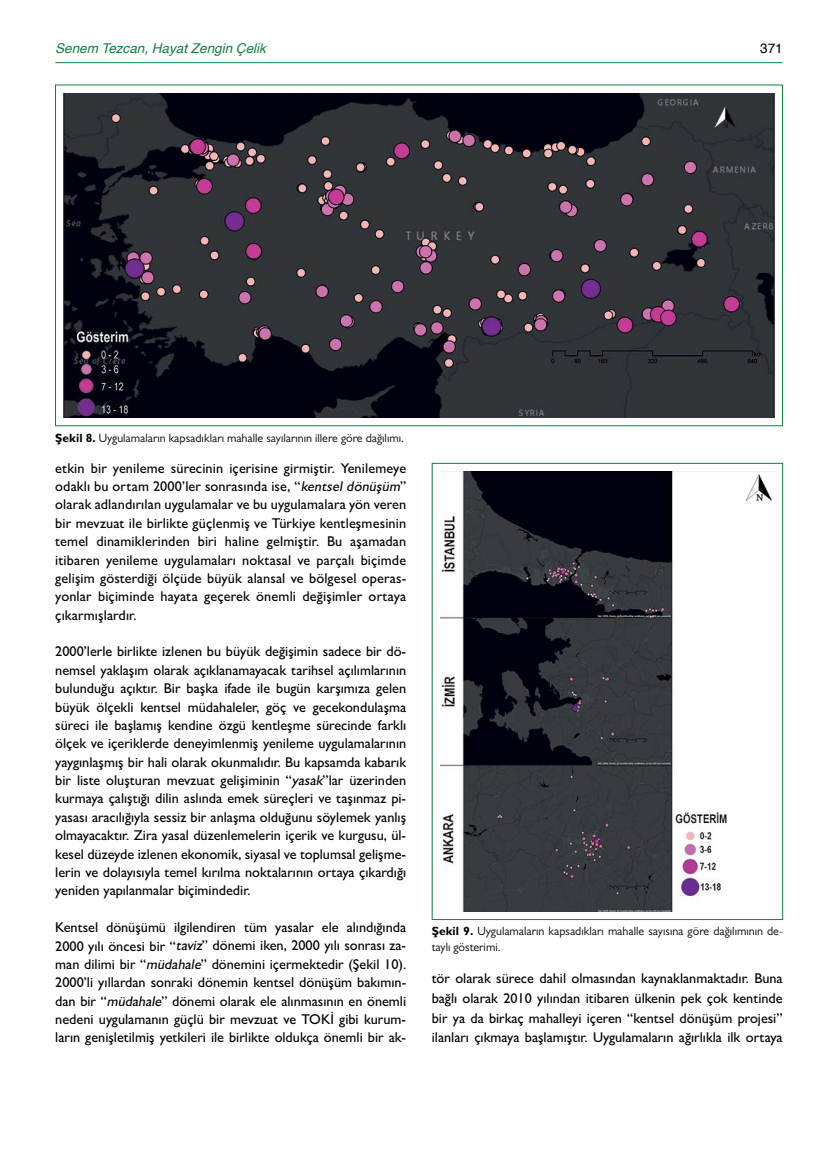
<style>
.page{position:relative;width:838px;height:1170px;background:#fff}
.page>*{position:absolute;margin:0;border:0;box-sizing:border-box;transform-origin:0 0}
.t1{font:500 14.25px/18.3px "Gill Sans MT Pro";color:#000;text-align:justify}
.t2{font:italic 13.5px "Helvetica";color:#0f8140}
.t3{font:13.5px "Helvetica";color:#000}
.t4{font:12px/15.3px "Gill Sans MT Pro";color:#000}
.s1{font-weight:700}
.s2{font-style:italic}
</style>
<div class="page">
<hr style="left:55px;top:62px;width:727px;height:1px;background:#0f8140">
<img style="left:64px;top:93px;width:710px;height:324px">
<div style="left:432px;top:463px;width:351px;height:456px;border:1px solid #0f8140"></div>
<img style="left:440px;top:471px;width:334px;height:440px">
<p class="t2" style="left:55px;top:37px;width:212px">Senem Tezcan, Hayat Zengin Çelik</p>
<p class="t3" style="left:760px;top:37px;width:24px">371</p>
<p class="t4" style="left:55px;top:430px;width:350px"><span class="s1">Şekil 8.</span> Uygulamaların kapsadıkları mahalle sayılarının illere göre dağılımı.</p>
<p class="t1" style="left:55px;top:458px;width:352px">etkin bir yenileme sürecinin içerisine girmiştir. Yenilemeye odaklı bu ortam 2000’ler sonrasında ise, “<span class="s2">kentsel dönüşüm</span>” olarak adlandırılan uygulamalar ve bu uygulamalara yön veren bir mevzuat ile birlikte güçlenmiş ve Türkiye kentleşmesinin temel dinamiklerinden biri haline gelmiştir. Bu aşamadan itibaren yenileme uygulamaları noktasal ve parçalı biçimde gelişim gösterdiği ölçüde büyük alansal ve bölgesel operas&shy;yonlar biçiminde hayata geçerek önemli değişimler ortaya çıkarmışlardır.</p>
<p class="t1" style="left:55px;top:642px;width:352px">2000’lerle birlikte izlenen bu büyük değişimin sadece bir dö&shy;nemsel yaklaşım olarak açıklanamayacak tarihsel açılımlarının bulunduğu açıktır. Bir başka ifade ile bugün karşımıza gelen büyük ölçekli kentsel müdahaleler, göç ve gecekondulaşma süreci ile başlamış kendine özgü kentleşme sürecinde farklı ölçek ve içeriklerde deneyimlenmiş yenileme uygulamalarının yaygınlaşmış bir hali olarak okunmalıdır. Bu kapsamda kabarık bir liste oluşturan mevzuat gelişiminin “<span class="s2">yasak</span>”lar üzerinden kurmaya çalıştığı dilin aslında emek süreçleri ve taşınmaz pi&shy;yasası aracılığıyla sessiz bir anlaşma olduğunu söylemek yanlış olmayacaktır. Zira yasal düzenlemelerin içerik ve kurgusu, ül&shy;kesel düzeyde izlenen ekonomik, siyasal ve toplumsal gelişme&shy;lerin ve dolayısıyla temel kırılma noktalarının ortaya çıkardığı yeniden yapılanmalar biçimindedir.</p>
<p class="t1" style="left:55px;top:917px;width:352px">Kentsel dönüşümü ilgilendiren tüm yasalar ele alındığında 2000 yılı öncesi bir “<span class="s2">taviz</span>” dönemi iken, 2000 yılı sonrası za&shy;man dilimi bir “<span class="s2">müdahale</span>” dönemini içermektedir (Şekil 10).<br>2000’li yıllardan sonraki dönemin kentsel dönüşüm bakımın&shy;dan bir “<span class="s2">müdahale</span>” dönemi olarak ele alınmasının en önemli nedeni uygulamanın güçlü bir mevzuat ve TOKİ gibi kurum&shy;ların genişletilmiş yetkileri ile birlikte oldukça önemli bir ak-</p>
<p class="t4" style="left:432px;top:923px;width:352px"><span class="s1">Şekil 9.</span> Uygulamaların kapsadıkları mahalle sayısına göre dağılımının de&shy;taylı gösterimi.</p>
<p class="t1" style="left:432px;top:968px;width:352px;line-height:19.8px">tör olarak sürece dahil olmasından kaynaklanmaktadır. Buna bağlı olarak 2010 yılından itibaren ülkenin pek çok kentinde bir ya da birkaç mahalleyi içeren “kentsel dönüşüm projesi” ilanları çıkmaya başlamıştır. Uygulamaların ağırlıkla ilk ortaya</p>
</div>
